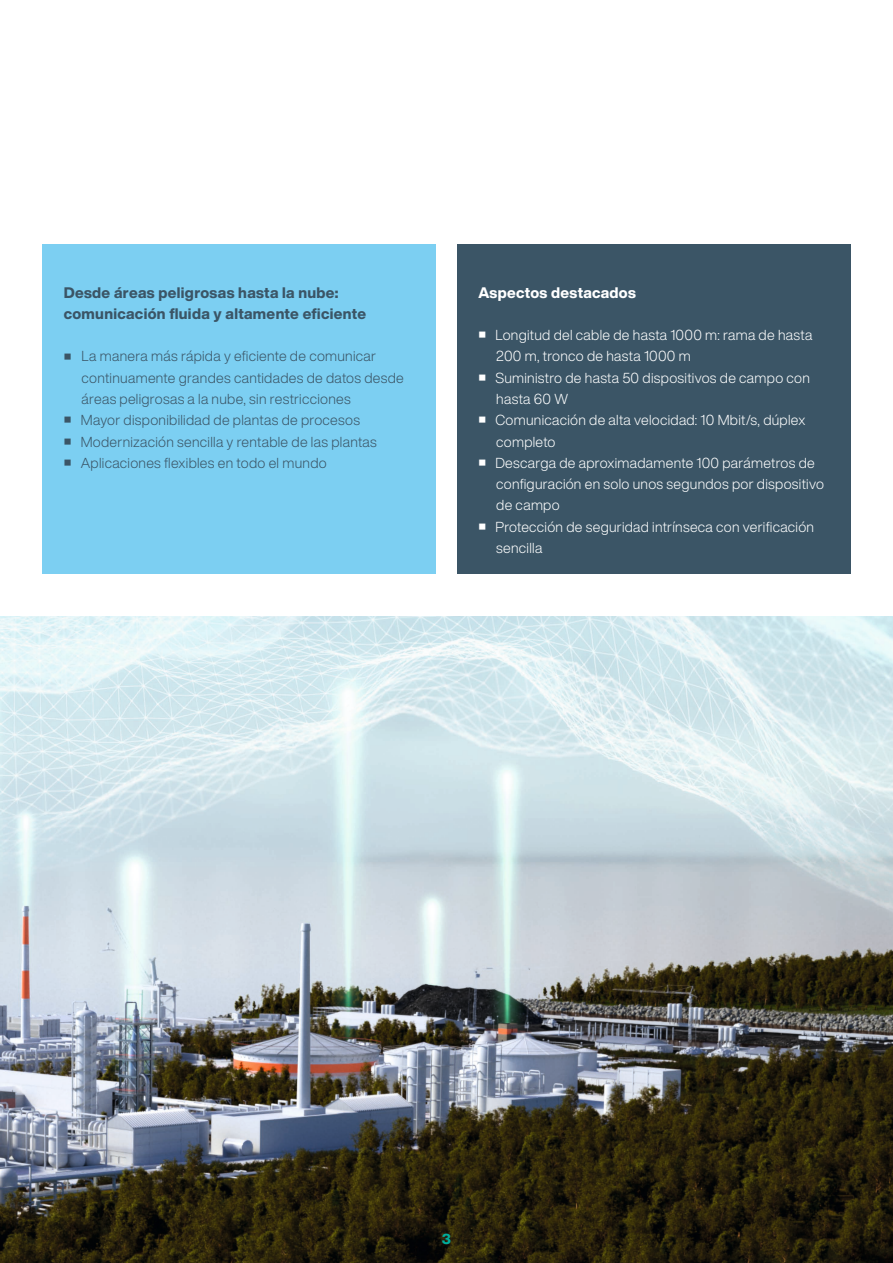
<style>
.page{position:relative;width:893px;height:1263px;background:#fff}
.page>*{position:absolute;margin:0;border:0;box-sizing:border-box;transform-origin:0 0}
.Subhead_10_pt__Weiß{font:800 15px/21.3px "Helvetica Now Display";letter-spacing:.02em;color:#3b5566}
.Subhead_10_pt__Weiß-2{font:800 15px "Helvetica Now Display";letter-spacing:.02em;color:#fff}
.t1{font:300 14.25px/21.3px "Helvetica Now Display";letter-spacing:.02em;color:#fff}
.t2{font:300 14.25px/21.3px "Helvetica Now Display";letter-spacing:.02em;color:#3b5566}
.t3{font:800 14.25px "Helvetica Now Display";color:#00ae9d}
</style>
<div class="page">
<img style="left:0;top:617px;width:893px;height:646px">
<div style="left:457px;top:244px;width:393px;height:330px;background:#3b5566"></div>
<div style="left:43px;top:244px;width:393px;height:330px;background:#7ccff2"></div>
<p class="Subhead_10_pt__Weiß" style="left:64px;top:282px;width:304px">Desde áreas peligrosas hasta la nube: comunicación fluida y altamente eficiente</p>
<p class="t2" style="left:82px;top:346px;width:324px;text-indent:-17px"><sup>■</sup> La manera más rápida y eficiente de comunicar continuamente grandes cantidades de datos desde áreas peligrosas a la nube, sin restricciones</p>
<p class="t2" style="left:65px;top:409px;width:297px"><sup>■</sup> Mayor disponibilidad de plantas de procesos</p>
<p class="t2" style="left:65px;top:431px;width:314px"><sup>■</sup> Modernización sencilla y rentable de las plantas</p>
<p class="t2" style="left:65px;top:452px;width:264px"><sup>■</sup> Aplicaciones flexibles en todo el mundo</p>
<p class="Subhead_10_pt__Weiß-2" style="left:478px;top:282px;width:159px">Aspectos destacados</p>
<p class="t1" style="left:496px;top:324px;width:318px;text-indent:-17px"><sup>■</sup> Longitud del cable de hasta 1000 m: rama de hasta<br>200 m, tronco de hasta 1000 m</p>
<p class="t1" style="left:496px;top:367px;width:315px;text-indent:-17px"><sup>■</sup> Suministro de hasta 50 dispositivos de campo con hasta 60 W</p>
<p class="t1" style="left:496px;top:409px;width:311px;text-indent:-17px"><sup>■</sup> Comunicación de alta velocidad: 10 Mbit/s, dúplex completo</p>
<p class="t1" style="left:496px;top:452px;width:329px;text-indent:-17px"><sup>■</sup> Descarga de aproximadamente 100 parámetros de configuración en solo unos segundos por dispositivo de campo</p>
<p class="t1" style="left:496px;top:516px;width:319px;text-indent:-17px"><sup>■</sup> Protección de seguridad intrínseca con verificación sencilla</p>
<p class="t3" style="left:442px;top:1229px;width:11px">3</p>
</div>
